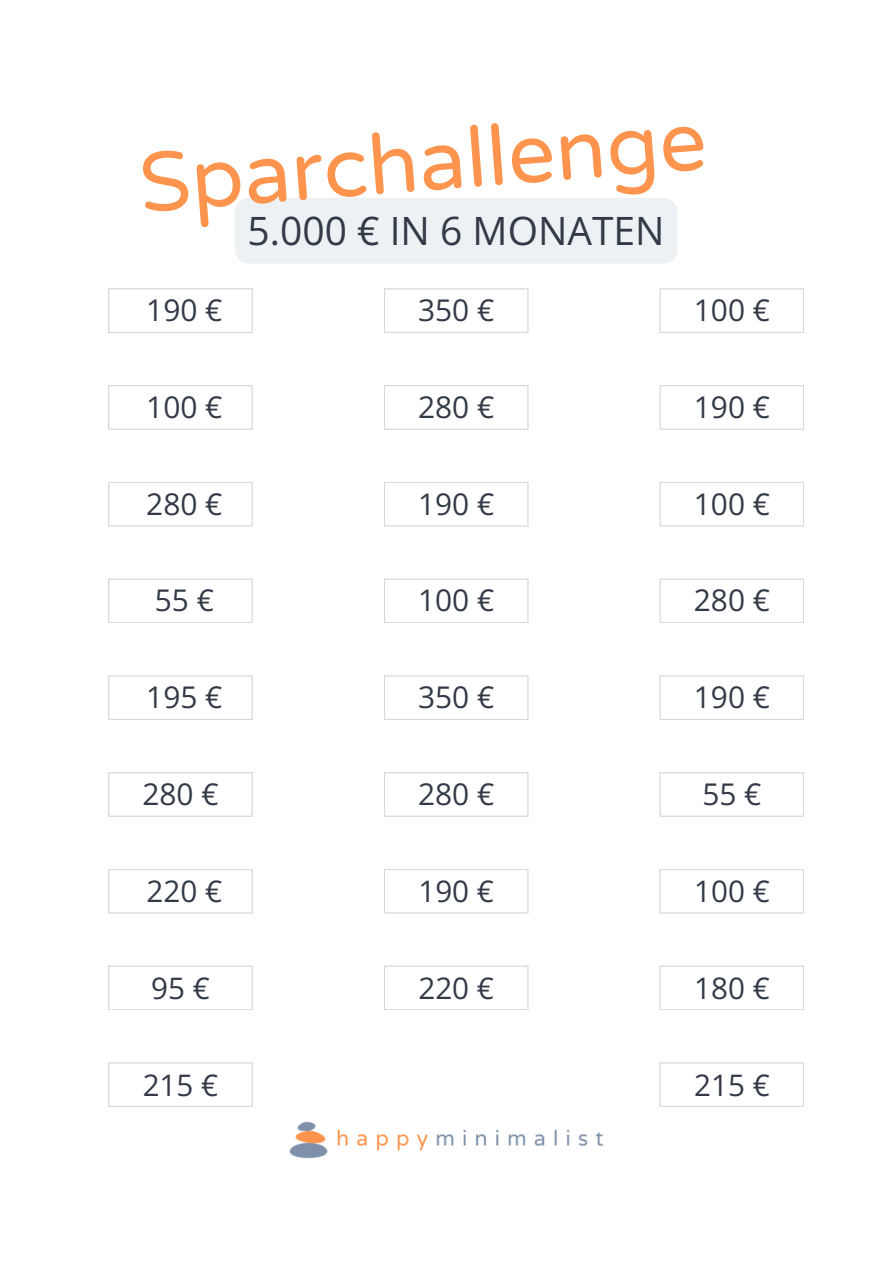
<style>
.page{position:relative;width:894px;height:1264px;background:#fff}
.page>*{position:absolute;margin:0;border:0;box-sizing:border-box;transform-origin:0 0}
.t1{font:84px "Varela Round";color:#ff944e}
.t2{font:39px "Open Sans";color:#333a47}
.t3{font:29.85px "Open Sans";color:#333a47}
.t4{font:29.55px "Open Sans";color:#333a47}
</style>
<div class="page">
<svg style="left:108px;top:385px;width:145px;height:45px"></svg>
<svg style="left:108px;top:482px;width:145px;height:44px"></svg>
<svg style="left:108px;top:578px;width:145px;height:45px"></svg>
<svg style="left:108px;top:675px;width:145px;height:45px"></svg>
<svg style="left:108px;top:772px;width:145px;height:44px"></svg>
<svg style="left:108px;top:869px;width:145px;height:44px"></svg>
<svg style="left:108px;top:965px;width:145px;height:45px"></svg>
<svg style="left:108px;top:1062px;width:145px;height:45px"></svg>
<svg style="left:108px;top:288px;width:145px;height:45px"></svg>
<svg style="left:384px;top:385px;width:144px;height:45px"></svg>
<svg style="left:384px;top:482px;width:144px;height:44px"></svg>
<svg style="left:384px;top:578px;width:144px;height:45px"></svg>
<svg style="left:384px;top:675px;width:144px;height:45px"></svg>
<svg style="left:384px;top:772px;width:144px;height:44px"></svg>
<svg style="left:384px;top:869px;width:144px;height:44px"></svg>
<svg style="left:384px;top:965px;width:144px;height:45px"></svg>
<svg style="left:384px;top:288px;width:144px;height:45px"></svg>
<svg style="left:659px;top:385px;width:145px;height:45px"></svg>
<svg style="left:659px;top:482px;width:145px;height:44px"></svg>
<svg style="left:659px;top:578px;width:145px;height:45px"></svg>
<svg style="left:659px;top:675px;width:145px;height:45px"></svg>
<svg style="left:659px;top:772px;width:145px;height:44px"></svg>
<svg style="left:659px;top:869px;width:145px;height:44px"></svg>
<svg style="left:659px;top:965px;width:145px;height:45px"></svg>
<svg style="left:659px;top:1062px;width:145px;height:45px"></svg>
<svg style="left:659px;top:288px;width:145px;height:45px"></svg>
<img style="left:289px;top:1121px;width:315px;height:38px">
<div style="left:235px;top:198px;width:442px;height:66px;background:#eef1f4;border-radius:14px"></div>
<p class="t1" style="left:136px;top:133px;width:570px;rotate:-4deg">Sparchallenge</p>
<p class="t2" style="left:247px;top:203px;width:418px">5.000 € IN 6 MONATEN</p>
<p class="t3" style="left:146px;top:289px;width:78px">190 €</p>
<p class="t3" style="left:418px;top:289px;width:78px">350 €</p>
<p class="t3" style="left:693px;top:289px;width:78px">100 €</p>
<p class="t3" style="left:146px;top:386px;width:78px">100 €</p>
<p class="t3" style="left:418px;top:386px;width:78px">280 €</p>
<p class="t3" style="left:693px;top:386px;width:78px">190 €</p>
<p class="t3" style="left:146px;top:483px;width:78px">280 €</p>
<p class="t3" style="left:418px;top:483px;width:78px">190 €</p>
<p class="t3" style="left:693px;top:483px;width:78px">100 €</p>
<p class="t3" style="left:155px;top:579px;width:60px">55 €</p>
<p class="t3" style="left:418px;top:579px;width:78px">100 €</p>
<p class="t3" style="left:693px;top:579px;width:78px">280 €</p>
<p class="t3" style="left:146px;top:676px;width:78px">195 €</p>
<p class="t3" style="left:418px;top:676px;width:78px">350 €</p>
<p class="t3" style="left:693px;top:676px;width:78px">190 €</p>
<p class="t3" style="left:142px;top:773px;width:78px">280 €</p>
<p class="t3" style="left:418px;top:773px;width:78px">280 €</p>
<p class="t3" style="left:702px;top:773px;width:60px">55 €</p>
<p class="t4" style="left:146px;top:870px;width:77px">220 €</p>
<p class="t4" style="left:418px;top:870px;width:77px">190 €</p>
<p class="t4" style="left:694px;top:870px;width:77px">100 €</p>
<p class="t4" style="left:151px;top:967px;width:60px">95 €</p>
<p class="t4" style="left:418px;top:967px;width:77px">220 €</p>
<p class="t4" style="left:694px;top:967px;width:77px">180 €</p>
<p class="t4" style="left:143px;top:1064px;width:77px">215 €</p>
<p class="t4" style="left:694px;top:1064px;width:77px">215 €</p>
</div>
